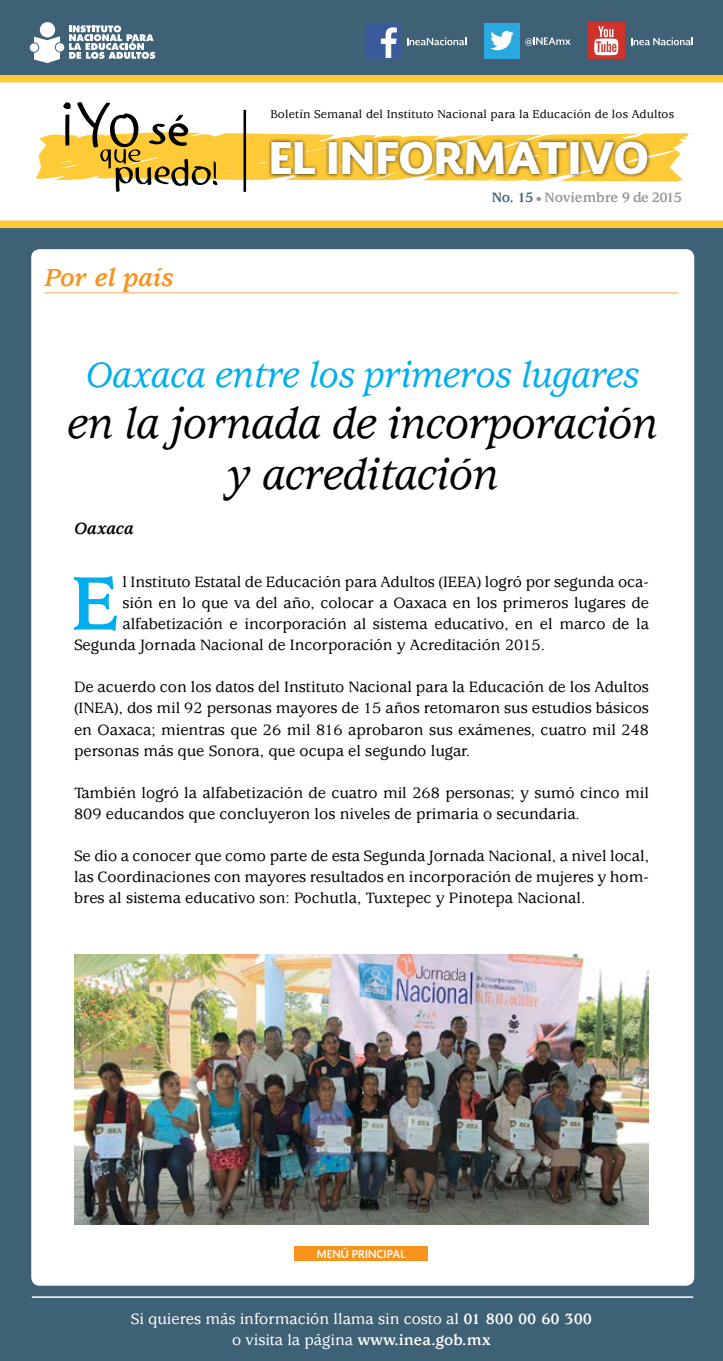
<style>
.page{position:relative;width:723px;height:1361px;background:#fff}
.page>*{position:absolute;margin:0;border:0;box-sizing:border-box;transform-origin:0 0}
.t1{font:700 83.55px "Usherwood Std";color:#00aeef}
.t2{font:italic 500 46.5px/51px "Usherwood Std";letter-spacing:-.01em;color:#000;text-align:center}
.t3{font:900 42.45px "Soberana Sans";color:#fff}
.t4{font:italic 500 39px "Usherwood Std";letter-spacing:-.01em;color:#00aeef}
.t5{font:italic 700 27px "Usherwood Std";color:#f7941e}
.t6{font:italic 700 18px "Usherwood Std";color:#000}
.t7{font:500 16.5px/21px "Usherwood Std";color:#000;text-align:justify}
.t8{font:500 16.5px/21px "Usherwood Std";color:#fff;text-align:center}
.t9{font:700 15px "Usherwood Std";letter-spacing:-.02em;color:#939598}
.t10{font:500 12.45px "Usherwood Std";letter-spacing:.015em;color:#000}
.t11{font:700 10.5px "Soberana Sans";color:#fff}
.s1{color:#3e6175}
.s2{font-weight:700}
</style>
<div class="page">
<div style="left:0;top:225px;width:723px;height:1136px;background:#3e6175"></div>
<div style="left:0;top:0;width:723px;height:77px;background:#3e6175"></div>
<svg style="left:36px;top:102px;width:657px;height:90px"></svg>
<div style="left:268px;top:138px;width:382px;height:41px;background:#000;opacity:.75"></div>
<hr style="left:243px;top:110px;width:3px;height:82px;background:#000">
<svg style="left:407px;top:37px;width:59px;height:8px"></svg>
<svg style="left:525px;top:37px;width:45px;height:9px"></svg>
<svg style="left:631px;top:37px;width:62px;height:8px"></svg>
<div style="left:365px;top:23px;width:35px;height:35px;background:#3a5a99"></div>
<svg style="left:381px;top:27px;width:16px;height:31px"></svg>
<div style="left:484px;top:23px;width:36px;height:35px;background:#2aa9e0"></div>
<svg style="left:490px;top:31px;width:24px;height:19px"></svg>
<div style="left:588px;top:23px;width:36px;height:36px;background:#ce342d"></div>
<svg style="left:594px;top:26px;width:24px;height:29px"></svg>
<div style="left:0;top:221px;width:723px;height:7px;background:#ffca38"></div>
<div style="left:0;top:75px;width:723px;height:7px;background:#ffca38"></div>
<div style="left:40px;top:22px;width:15px;height:15px;background:#fff;border-radius:50%"></div>
<svg style="left:69px;top:25px;width:86px;height:34px"></svg>
<svg style="left:34px;top:36px;width:26px;height:27px"></svg>
<div style="left:30px;top:43px;width:8px;height:9px;background:#fff;border-radius:50%"></div>
<div style="left:56px;top:43px;width:8px;height:9px;background:#fff;border-radius:50%"></div>
<div style="left:31px;top:249px;width:663px;height:1036px;background:#fff;border-radius:9px"></div>
<hr style="left:32px;top:1296px;width:661px;height:2px;background:#fff">
<hr style="left:45px;top:292px;width:633px;height:2px;background:#fdc689">
<div style="left:294px;top:1246px;width:134px;height:14px;background:#f7941e"></div>
<img style="left:74px;top:954px;width:575px;height:270px">
<p class="t10" style="left:270px;top:108px;width:405px">Boletín Semanal del Instituto Nacional para la Educación de los Adultos</p>
<h3 class="t3" style="left:269px;top:128px;width:382px">EL INFORMATIVO</h3>
<h3 class="t5" style="left:45px;top:263px;width:131px">Por el país</h3>
<p class="t9" style="left:492px;top:189px;width:192px"><span class="s1">No. 15</span> ● Noviembre 9 de 2015</p>
<h3 class="t4" style="left:86px;top:353px;width:555px">Oaxaca entre los primeros lugares</h3>
<h2 class="t2" style="left:67px;top:399px;width:592px">en la jornada de incorporación y acreditación</h2>
<p class="t6" style="left:74px;top:519px;width:61px">Oaxaca</p>
<h1 class="t1" style="left:70px;top:557px;width:49px">E</h1>
<p class="t7" style="left:122px;top:572px;width:528px">l Instituto Estatal de Educación para Adultos (IEEA) logró por segunda oca-</p>
<p class="t7" style="left:122px;top:593px;width:528px">sión en lo que va del año, colocar a Oaxaca en los primeros lugares de</p>
<p class="t7" style="left:122px;top:614px;width:528px">alfabetización e incorporación al sistema educativo, en el marco de la</p>
<p class="t7" style="left:74px;top:635px;width:472px">Segunda Jornada Nacional de Incorporación y Acreditación 2015.</p>
<p class="t7" style="left:74px;top:677px;width:576px">De acuerdo con los datos del Instituto Nacional para la Educación de los Adultos (INEA), dos mil 92 personas mayores de 15 años retomaron sus estudios básicos en Oaxaca; mientras que 26 mil 816 aprobaron sus exámenes, cuatro mil 248 personas más que Sonora, que ocupa el segundo lugar.</p>
<p class="t7" style="left:74px;top:782px;width:576px">También logró la alfabetización de cuatro mil 268 personas; y sumó cinco mil<br>809 educandos que concluyeron los niveles de primaria o secundaria.</p>
<p class="t7" style="left:74px;top:845px;width:576px">Se dio a conocer que como parte de esta Segunda Jornada Nacional, a nivel local, las Coordinaciones con mayores resultados en incorporación de mujeres y hom&shy;bres al sistema educativo son: Pochutla, Tuxtepec y Pinotepa Nacional.</p>
<p class="t11" style="left:317px;top:1246px;width:91px">MENÚ PRINCIPAL</p>
<p class="t8" style="left:131px;top:1308px;width:463px">Si quieres más información llama sin costo al <span class="s2">01 800 00 60 300 </span>o visita la página <span class="s2">www.inea.gob.mx</span></p>
</div>
